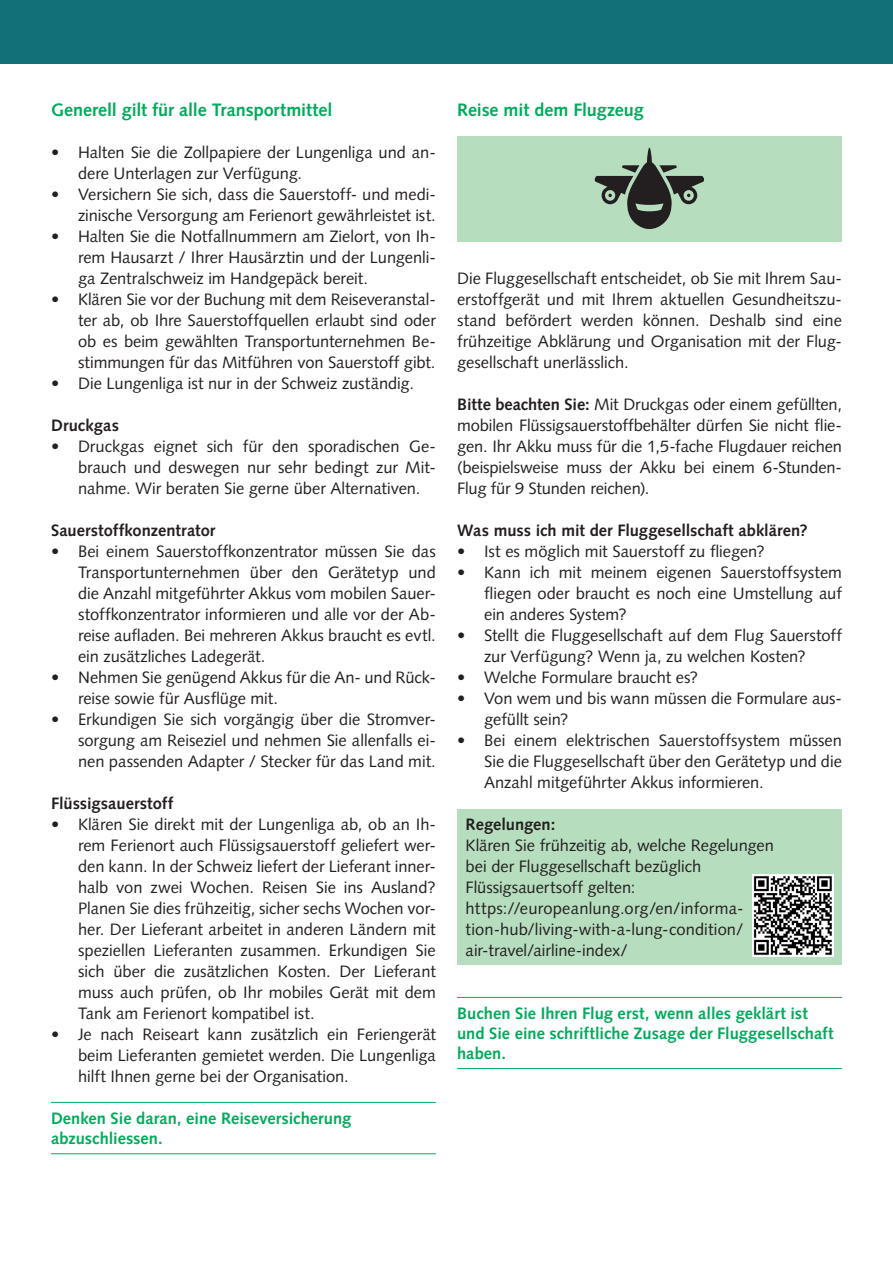
<style>
.page{position:relative;width:893px;height:1263px;background:#fff}
.page>*{position:absolute;margin:0;border:0;box-sizing:border-box;transform-origin:0 0}
.Lauftext{font:700 18px "Syntax LT Std";letter-spacing:-.005em;color:#00ab5b}
.Lauftext-2{font:16.5px/21px "Syntax LT Std";letter-spacing:-.005em;color:#231f20;text-align:justify}
.Zitat_in_Lauftext_Hellgrün{font:700 16.5px/19.8px "Syntax LT Std";color:#00ab5b}
.Lauftext-3{font:700 16.5px "Syntax LT Std";color:#231f20}
.s1{font-weight:700}
</style>
<div class="page">
<hr style="left:457px;top:997px;width:385px;height:1px;background:#00ab5b">
<hr style="left:457px;top:1068px;width:385px;height:1px;background:#00ab5b">
<div style="left:0;top:0;width:893px;height:64px;background:#117078"></div>
<div style="left:457px;top:137px;width:385px;height:105px;background:#b7ddbf"></div>
<svg style="left:595px;top:148px;width:109px;height:81px"></svg>
<div style="left:457px;top:809px;width:385px;height:155px;background:#b7ddbf"></div>
<img style="left:752px;top:874px;width:81px;height:82px">
<hr style="left:51px;top:1102px;width:385px;height:1px;background:#00ab5b">
<hr style="left:51px;top:1153px;width:385px;height:1px;background:#00ab5b">
<p class="Lauftext" style="left:51px;top:99px;width:283px">Generell gilt für alle Transportmittel</p>
<p class="Lauftext-2" style="left:78px;top:142px;width:359px;text-indent:-27px">• Halten Sie die Zollpapiere der Lungenliga und an&shy;dere Unterlagen zur Verfügung.</p>
<p class="Lauftext-2" style="left:51px;top:184px;width:386px;text-align:right">• Versichern Sie sich, dass die Sauerstoff- und medi&shy;zinische Versorgung am Ferienort gewährleistet ist.</p>
<p class="Lauftext-2" style="left:78px;top:226px;width:359px;text-indent:-27px">• Halten Sie die Notfallnummern am Zielort, von Ih&shy;rem Hausarzt / Ihrer Hausärztin und der Lungenli&shy;ga Zentralschweiz im Handgepäck bereit.</p>
<p class="Lauftext-2" style="left:78px;top:289px;width:359px;text-indent:-27px">• Klären Sie vor der Buchung mit dem Reiseveranstal&shy;ter ab, ob Ihre Sauerstoffquellen erlaubt sind oder ob es beim gewählten Transportunternehmen Be&shy;stimmungen für das Mitführen von Sauerstoff gibt.</p>
<p class="Lauftext-2" style="left:51px;top:373px;width:365px">• Die Lungenliga ist nur in der Schweiz zuständig.</p>
<p class="Lauftext-3" style="left:51px;top:416px;width:69px">Druckgas</p>
<p class="Lauftext-2" style="left:78px;top:436px;width:359px;text-indent:-27px">• Druckgas eignet sich für den sporadischen Ge&shy;brauch und deswegen nur sehr bedingt zur Mit&shy;nahme. Wir beraten Sie gerne über Alternativen.</p>
<p class="Lauftext-3" style="left:51px;top:521px;width:166px">Sauerstoffkonzentrator</p>
<p class="Lauftext-2" style="left:78px;top:541px;width:359px;text-indent:-27px">• Bei einem Sauerstoffkonzentrator müssen Sie das Transportunternehmen über den Gerätetyp und die Anzahl mitgeführter Akkus vom mobilen Sauer&shy;stoffkonzentrator informieren und alle vor der Ab&shy;reise aufladen. Bei mehreren Akkus braucht es evtl. ein zusätzliches Ladegerät.</p>
<p class="Lauftext-2" style="left:78px;top:667px;width:359px;text-indent:-27px">• Nehmen Sie genügend Akkus für die An- und Rück&shy;reise sowie für Ausflüge mit.</p>
<p class="Lauftext-2" style="left:78px;top:709px;width:359px;text-indent:-27px">• Erkundigen Sie sich vorgängig über die Stromver&shy;sorgung am Reiseziel und nehmen Sie allenfalls ei&shy;nen passenden Adapter / Stecker für das Land mit.</p>
<p class="Lauftext-3" style="left:51px;top:794px;width:124px">Flüssigsauerstoff</p>
<p class="Lauftext-2" style="left:78px;top:814px;width:359px;text-indent:-27px">• Klären Sie direkt mit der Lungenliga ab, ob an Ih&shy;rem Ferienort auch Flüssigsauerstoff geliefert wer&shy;den kann. In der Schweiz liefert der Lieferant inner&shy;halb von zwei Wochen. Reisen Sie ins Ausland?<br>Planen Sie dies frühzeitig, sicher sechs Wochen vor&shy;her. Der Lieferant arbeitet in anderen Ländern mit speziellen Lieferanten zusammen. Erkundigen Sie sich über die zusätzlichen Kosten. Der Lieferant muss auch prüfen, ob Ihr mobiles Gerät mit dem Tank am Ferienort kompatibel ist.</p>
<p class="Lauftext-2" style="left:78px;top:1024px;width:359px;text-indent:-27px">• Je nach Reiseart kann zusätzlich ein Feriengerät beim Lieferanten gemietet werden. Die Lungenliga hilft Ihnen gerne bei der Organisation.</p>
<p class="Zitat_in_Lauftext_Hellgrün" style="left:51px;top:1108px;width:302px">Denken Sie daran, eine Reiseversicherung abzuschliessen.</p>
<p class="Lauftext" style="left:457px;top:99px;width:188px">Reise mit dem Flugzeug</p>
<p class="Lauftext-2" style="left:457px;top:268px;width:386px">Die Fluggesellschaft entscheidet, ob Sie mit Ihrem Sau&shy;erstoffgerät und mit Ihrem aktuellen Gesundheitszu&shy;stand befördert werden können. Deshalb sind eine frühzeitige Abklärung und Organisation mit der Flug&shy;gesellschaft unerlässlich.</p>
<p class="Lauftext-2" style="left:457px;top:394px;width:386px"><span class="s1">Bitte beachten Sie:</span> Mit Druckgas oder einem gefüllten, mobilen Flüssigsauerstoffbehälter dürfen Sie nicht flie&shy;gen. Ihr Akku muss für die 1,5-fache Flugdauer reichen (beispielsweise muss der Akku bei einem 6-Stunden-Flug für 9 Stunden reichen).</p>
<p class="Lauftext-3" style="left:457px;top:521px;width:352px">Was muss ich mit der Fluggesellschaft abklären?</p>
<p class="Lauftext-2" style="left:457px;top:541px;width:309px">• Ist es möglich mit Sauerstoff zu fliegen?</p>
<p class="Lauftext-2" style="left:484px;top:562px;width:359px;text-indent:-27px">• Kann ich mit meinem eigenen Sauerstoffsystem fliegen oder braucht es noch eine Umstellung auf ein anderes System?</p>
<p class="Lauftext-2" style="left:457px;top:625px;width:386px;text-align:center">• Stellt die Fluggesellschaft auf dem Flug Sauerstoff zur Verfügung? Wenn ja, zu welchen Kosten?</p>
<p class="Lauftext-2" style="left:457px;top:667px;width:242px">• Welche Formulare braucht es?</p>
<p class="Lauftext-2" style="left:484px;top:688px;width:359px;text-indent:-27px">• Von wem und bis wann müssen die Formulare aus&shy;gefüllt sein?</p>
<p class="Lauftext-2" style="left:484px;top:730px;width:359px;text-indent:-27px">• Bei einem elektrischen Sauerstoffsystem müssen Sie die Fluggesellschaft über den Gerätetyp und die Anzahl mitgeführter Akkus informieren.</p>
<p class="Lauftext-3" style="left:466px;top:815px;width:91px">Regelungen:</p>
<p class="Lauftext-2" style="left:466px;top:835px;width:310px">Klären Sie frühzeitig ab, welche Regelungen</p>
<p class="Lauftext-2" style="left:466px;top:856px;width:237px">bei der Fluggesellschaft bezüglich</p>
<p class="Lauftext-2" style="left:466px;top:877px;width:171px">Flüssigsauertsoff gelten:</p>
<p class="Lauftext-2" style="left:466px;top:898px;width:279px">https://europeanlung.org/en/informa&shy;tion-hub/living-with-a-lung-condition/ air-travel/airline-index/</p>
<p class="Zitat_in_Lauftext_Hellgrün" style="left:457px;top:1003px;width:378px">Buchen Sie Ihren Flug erst, wenn alles geklärt ist und Sie eine schriftliche Zusage der Fluggesellschaft haben.</p>
</div>
